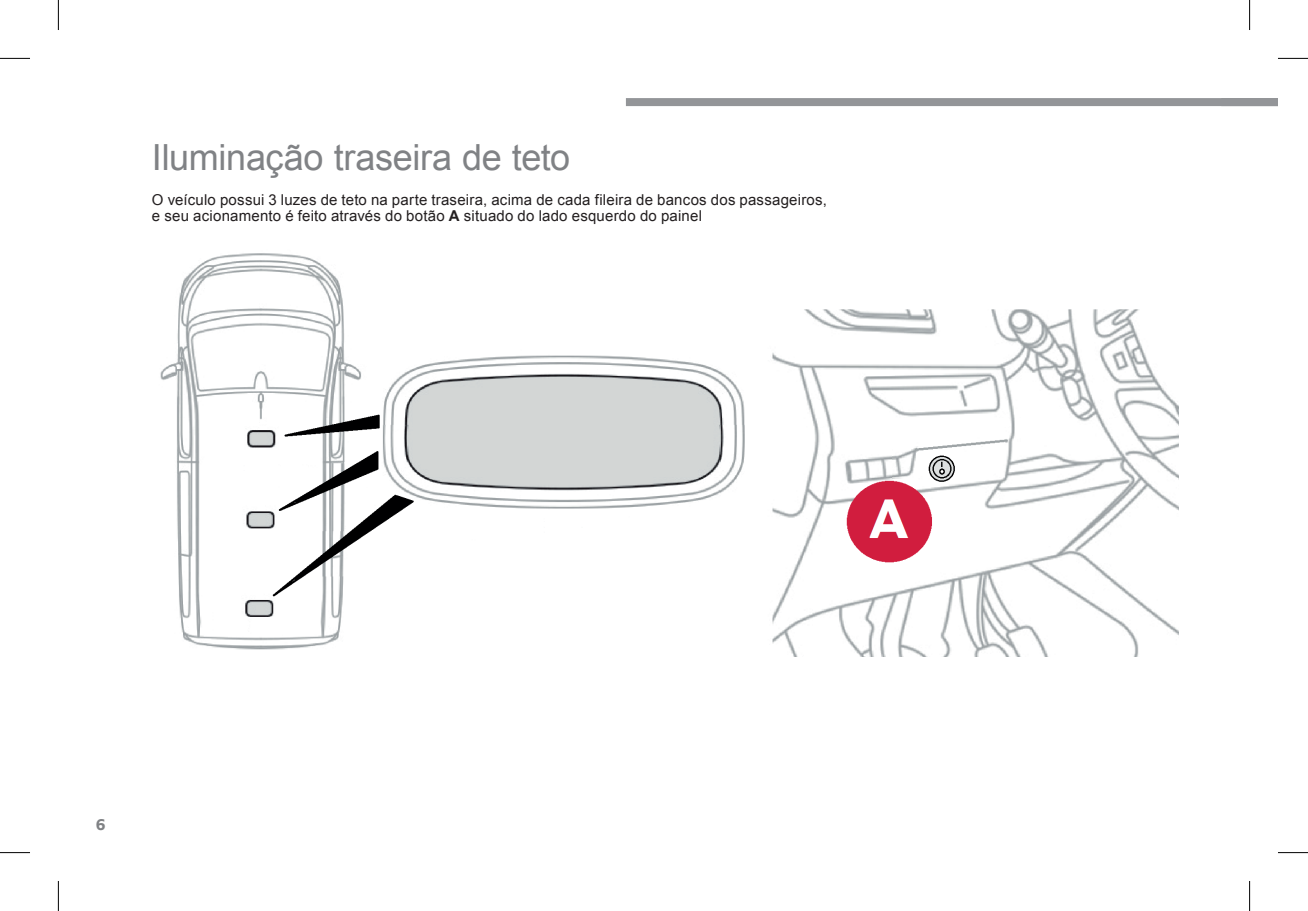
<style>
.page{position:relative;width:1308px;height:911px;background:#fff}
.page>*{position:absolute;margin:0;border:0;box-sizing:border-box;transform-origin:0 0}
.t1{font:36px "Arial";letter-spacing:-.01em;color:#808285}
.t2{font:700 16px "Peugeot";color:#808285}
.t3{font:15px/16px "Arial";letter-spacing:.015em;color:#231f20}
.s1{font-weight:700}
</style>
<div class="page">
<div style="left:626px;top:98px;width:651px;height:8px;background:#939598"></div>
<img style="left:772px;top:309px;width:406px;height:347px">
<img style="left:160px;top:253px;width:585px;height:397px">
<hr style="left:0;top:58px;width:30px;height:1px;background:#000">
<hr style="left:1277px;top:58px;width:30px;height:1px;background:#000">
<hr style="left:0;top:852px;width:30px;height:1px;background:#000">
<hr style="left:1277px;top:852px;width:30px;height:1px;background:#000">
<hr style="left:58px;top:0;width:1px;height:30px;background:#000">
<hr style="left:58px;top:880px;width:1px;height:30px;background:#000">
<hr style="left:1249px;top:0;width:1px;height:30px;background:#000">
<hr style="left:1249px;top:880px;width:1px;height:30px;background:#000">
<h1 class="t1" style="left:152px;top:133px;width:420px">Iluminação traseira de teto</h1>
<p class="t3" style="left:152px;top:191px;width:676px">O veículo possui 3 luzes de teto na parte traseira, acima de cada fileira de bancos dos passageiros, e seu acionamento é feito através do botão <span class="s1">A</span> situado do lado esquerdo do painel</p>
<p class="t2" style="left:96px;top:813px;width:11px">6</p>
</div>
